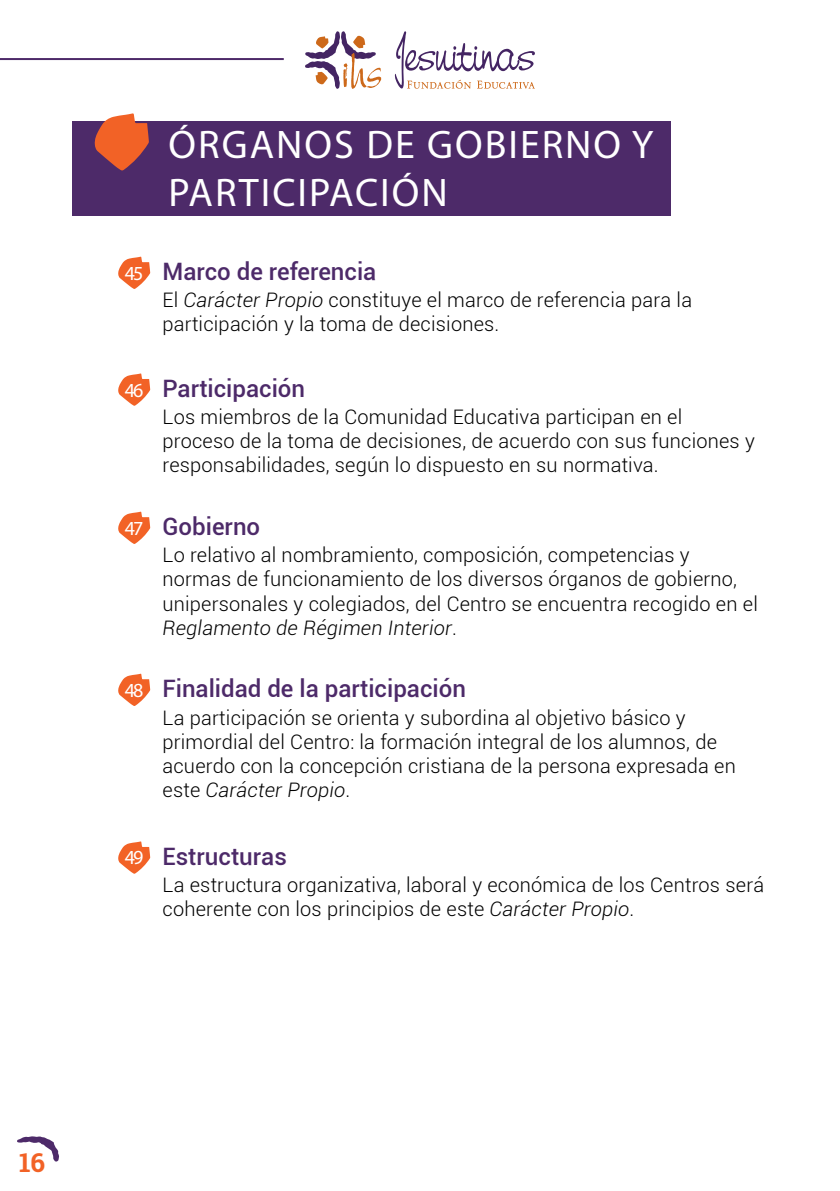
<style>
.page{position:relative;width:840px;height:1191px;background:#fff}
.page>*{position:absolute;margin:0;border:0;box-sizing:border-box;transform-origin:0 0}
.t1{font:40px/48px "Myriad Pro";letter-spacing:.05em;color:#fff}
.t2{font:700 26px "Roboto Slab";color:#f26226}
.t3{font:500 24px "Roboto";color:#4d2a69}
.t4{font:300 20px/24px "Roboto";letter-spacing:.01em;color:#000}
.t5{font:20px "Myriad Pro";color:#fff}
.s1{font-style:italic}
.s2{font-family:"Myriad Pro";font-weight:400;font-size:20px;color:#fff}
</style>
<div class="page">
<hr style="left:0;top:58px;width:283px;height:2px;background:#4d2a69">
<svg style="left:17px;top:1136px;width:42px;height:25px"></svg>
<svg style="left:305px;top:31px;width:76px;height:58px"></svg>
<svg style="left:394px;top:31px;width:140px;height:58px"></svg>
<svg style="left:118px;top:257px;width:32px;height:32px"></svg>
<div style="left:72px;top:121px;width:598px;height:94px;background:#4d2a69"></div>
<svg style="left:94px;top:113px;width:55px;height:58px"></svg>
<svg style="left:118px;top:373px;width:32px;height:33px"></svg>
<svg style="left:118px;top:511px;width:32px;height:33px"></svg>
<svg style="left:118px;top:673px;width:32px;height:33px"></svg>
<svg style="left:118px;top:841px;width:32px;height:33px"></svg>
<h1 class="t1" style="left:168px;top:120px;width:486px">ÓRGANOS DE GOBIERNO Y<br>PARTICIPACIÓN</h1>
<p class="t5" style="left:125px;top:261px;width:20px">45</p>
<p class="t3" style="left:162px;top:258px;width:215px">Marco de referencia</p>
<p class="t4" style="left:162px;top:289px;width:531px">El <span class="s1">Carácter Propio</span> constituye el marco de referencia para la participación y la toma de decisiones.</p>
<p class="t3" style="left:125px;top:375px;width:181px"><span class="s2">46</span> Participación</p>
<p class="t4" style="left:162px;top:405px;width:593px">Los miembros de la Comunidad Educativa participan en el proceso de la toma de decisiones, de acuerdo con sus funciones y responsabilidades, según lo dispuesto en su normativa.</p>
<p class="t3" style="left:125px;top:513px;width:137px"><span class="s2">47</span> Gobierno</p>
<p class="t4" style="left:162px;top:543px;width:596px">Lo relativo al nombramiento, composición, competencias y normas de funcionamiento de los diversos órganos de gobierno, unipersonales y colegiados, del Centro se encuentra recogido en el <span class="s1">Reglamento de Régimen Interior</span>.</p>
<p class="t3" style="left:125px;top:675px;width:342px"><span class="s2">48</span> Finalidad de la participación</p>
<p class="t4" style="left:162px;top:705px;width:574px">La participación se orienta y subordina al objetivo básico y primordial del Centro: la formación integral de los alumnos, de acuerdo con la concepción cristiana de la persona expresada en este <span class="s1">Carácter Propio</span>.</p>
<p class="t3" style="left:125px;top:843px;width:163px"><span class="s2">49</span> Estructuras</p>
<p class="t4" style="left:162px;top:873px;width:602px">La estructura organizativa, laboral y económica de los Centros será coherente con los principios de este <span class="s1">Carácter Propio</span>.</p>
<h2 class="t2" style="left:19px;top:1145px;width:28px">16</h2>
</div>
